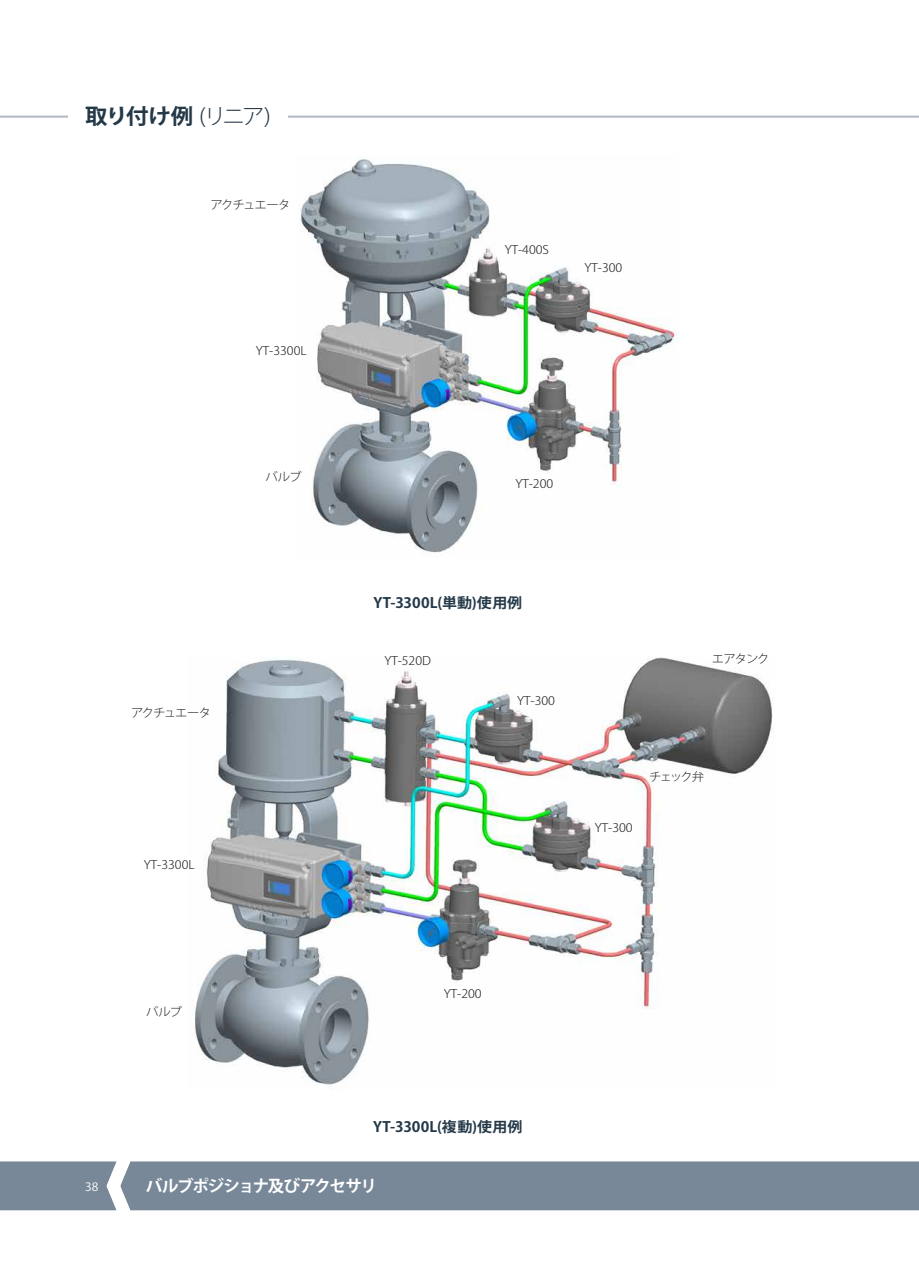
<style>
.page{position:relative;width:919px;height:1263px;background:#fff}
.page>*{position:absolute;margin:0;border:0;box-sizing:border-box;transform-origin:0 0}
.t1{font:700 21.3px "Koz Go Pr 6 N";letter-spacing:-.045em;color:#243948;scale:1.05 1}
.t2{font:700 16.5px "Koz Go Pr 6 N";letter-spacing:-.075em;color:#fff}
.t3{font:700 14.25px "Koz Go Pr 6 N";letter-spacing:.01em;color:#243948;scale:1.05 1}
.t4{font:300 11.7px "Koz Go Pro";color:#231f20;scale:1.05 1}
.t5{font:300 11.7px "Koz Go Pro";letter-spacing:-.09em;color:#231f20;scale:1.05 1}
.t6{font:11.4px "Koz Go Pr 6 N";color:#fff;scale:1.05 1}
.s1{font-family:"Koz Go Pro";font-weight:300}
</style>
<div class="page">
<hr style="left:0;top:116px;width:918px;height:2px;background:#b2bbc6">
<div style="left:0;top:1161px;width:918px;height:49px;background:#788898"></div>
<div style="left:68px;top:106px;width:220px;height:18px;background:#fff"></div>
<img style="left:195px;top:657px;width:578px;height:430px">
<img style="left:299px;top:158px;width:379px;height:395px">
<h1 class="t1" style="left:85px;top:105px;width:178px">取り付け例 <span class="s1">(リニア)</span></h1>
<p class="t5" style="left:210px;top:197px;width:78px">アクチュエータ</p>
<p class="t4" style="left:256px;top:343px;width:50px">YT-3300L</p>
<p class="t4" style="left:265px;top:469px;width:36px">バルブ</p>
<p class="t5" style="left:131px;top:705px;width:78px">アクチュエータ</p>
<p class="t4" style="left:144px;top:857px;width:50px">YT-3300L</p>
<p class="t4" style="left:504px;top:242px;width:44px">YT-400S</p>
<p class="t4" style="left:584px;top:260px;width:37px">YT-300</p>
<p class="t4" style="left:515px;top:476px;width:37px">YT-200</p>
<p class="t3" style="left:373px;top:594px;width:143px">YT-3300L(単動)使用例</p>
<p class="t4" style="left:384px;top:653px;width:46px">YT-520D</p>
<p class="t4" style="left:517px;top:693px;width:37px">YT-300</p>
<p class="t4" style="left:711px;top:651px;width:56px">エアタンク</p>
<p class="t4" style="left:595px;top:820px;width:37px">YT-300</p>
<p class="t4" style="left:649px;top:769px;width:54px">チェック弁</p>
<p class="t4" style="left:146px;top:1004px;width:36px">バルブ</p>
<p class="t4" style="left:444px;top:985px;width:37px">YT-200</p>
<p class="t3" style="left:373px;top:1119px;width:144px">YT-3300L(複動)使用例</p>
<p class="t6" style="left:85px;top:1180px;width:14px">38</p>
<h2 class="t2" style="left:146px;top:1177px;width:233px">バルブポジショナ及びアクセサリ</h2>
</div>
